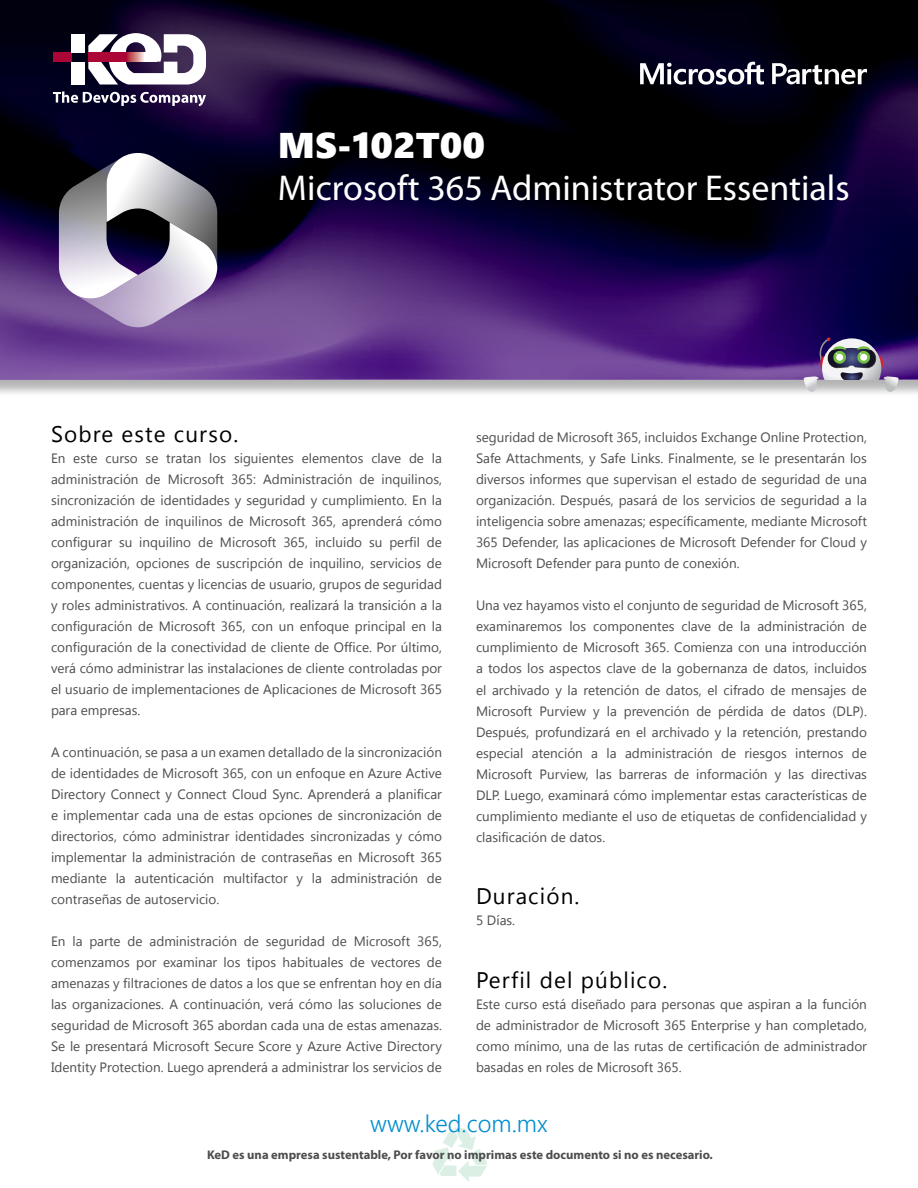
<style>
.page{position:relative;width:918px;height:1188px;background:#fff}
.page>*{position:absolute;margin:0;border:0;box-sizing:border-box;transform-origin:0 0}
.t1{font:36px "Myriad Pro";color:#fff}
.t2{font:35.7px "Segoe UI Black";color:#fff;scale:1.06 1}
.t3{font:300 24px "Segoe UI";color:#008ece}
.t4{font:22.5px "Segoe UI";letter-spacing:.05em;color:#000}
.t5{font:13.5px/21px "Segoe UI";color:#4d4d4f;text-align:justify}
.t6{font:700 12.6px "Myriad Pro";color:#000}
</style>
<div class="page">
<svg style="left:433px;top:1128px;width:54px;height:54px"></svg>
<svg style="left:0;top:379px;width:918px;height:15px;background:#c8c5ca"></svg>
<img style="left:0;top:0;width:918px;height:379px">
<svg style="left:804px;top:337px;width:95px;height:56px;background:#857c9a"></svg>
<div style="left:53px;top:53px;width:18px;height:9px;background:#ab0635"></div>
<div style="left:71px;top:34px;width:14px;height:19px;background:#fff"></div>
<div style="left:71px;top:62px;width:14px;height:22px;background:#fff"></div>
<svg style="left:88px;top:33px;width:118px;height:52px"></svg>
<div style="left:88px;top:53px;width:38px;height:9px;background:#ab0635"></div>
<svg style="left:126px;top:53px;width:31px;height:9px"></svg>
<svg style="left:53px;top:91px;width:153px;height:15px"></svg>
<svg style="left:640px;top:61px;width:124px;height:24px"></svg>
<svg style="left:772px;top:63px;width:95px;height:22px"></svg>
<svg style="left:59px;top:153px;width:159px;height:174px"></svg>
<h2 class="t2" style="left:278px;top:119px;width:197px">MS-102T00</h2>
<h1 class="t1" style="left:278px;top:166px;width:573px">Microsoft 365 Administrator Essentials</h1>
<h3 class="t4" style="left:51px;top:419px;width:189px">Sobre este curso.</h3>
<p class="t5" style="left:51px;top:447px;width:392px">En este curso se tratan los siguientes elementos clave de la administración de Microsoft 365: Administración de inquilinos, sincronización de identidades y seguridad y cumplimiento. En la administración de inquilinos de Microsoft 365, aprenderá cómo configurar su inquilino de Microsoft 365, incluido su perfil de organización, opciones de suscripción de inquilino, servicios de componentes, cuentas y licencias de usuario, grupos de seguridad y roles administrativos. A continuación, realizará la transición a la configuración de Microsoft 365, con un enfoque principal en la configuración de la conectividad de cliente de Office. Por último, verá cómo administrar las instalaciones de cliente controladas por el usuario de implementaciones de Aplicaciones de Microsoft 365 para empresas.</p>
<p class="t5" style="left:51px;top:741px;width:392px">A continuación, se pasa a un examen detallado de la sincronización de identidades de Microsoft 365, con un enfoque en Azure Active Directory Connect y Connect Cloud Sync. Aprenderá a planificar e implementar cada una de estas opciones de sincronización de directorios, cómo administrar identidades sincronizadas y cómo implementar la administración de contraseñas en Microsoft 365 mediante la autenticación multifactor y la administración de contraseñas de autoservicio.</p>
<p class="t5" style="left:51px;top:931px;width:393px">En la parte de administración de seguridad de Microsoft 365, comenzamos por examinar los tipos habituales de vectores de amenazas y filtraciones de datos a los que se enfrentan hoy en día las organizaciones. A continuación, verá cómo las soluciones de seguridad de Microsoft 365 abordan cada una de estas amenazas.<br>Se le presentará Microsoft Secure Score y Azure Active Directory Identity Protection. Luego aprenderá a administrar los servicios de</p>
<p class="t5" style="left:476px;top:427px;width:392px">seguridad de Microsoft 365, incluidos Exchange Online Protection, Safe Attachments, y Safe Links. Finalmente, se le presentarán los diversos informes que supervisan el estado de seguridad de una organización. Después, pasará de los servicios de seguridad a la inteligencia sobre amenazas; específicamente, mediante Microsoft 365 Defender, las aplicaciones de Microsoft Defender for Cloud y Microsoft Defender para punto de conexión.</p>
<p class="t5" style="left:476px;top:595px;width:392px">Una vez hayamos visto el conjunto de seguridad de Microsoft 365, examinaremos los componentes clave de la administración de cumplimiento de Microsoft 365. Comienza con una introducción a todos los aspectos clave de la gobernanza de datos, incluidos el archivado y la retención de datos, el cifrado de mensajes de Microsoft Purview y la prevención de pérdida de datos (DLP).<br>Después, profundizará en el archivado y la retención, prestando especial atención a la administración de riesgos internos de Microsoft Purview, las barreras de información y las directivas DLP. Luego, examinará cómo implementar estas características de cumplimiento mediante el uso de etiquetas de confidencialidad y clasificación de datos.</p>
<h3 class="t4" style="left:476px;top:881px;width:105px">Duración.</h3>
<p class="t5" style="left:476px;top:909px;width:41px">5 Días.</p>
<h3 class="t4" style="left:476px;top:965px;width:193px">Perfil del público.</h3>
<p class="t5" style="left:476px;top:993px;width:393px">Este curso está diseñado para personas que aspiran a la función de administrador de Microsoft 365 Enterprise y han completado, como mínimo, una de las rutas de certificación de administrador basadas en roles de Microsoft 365.</p>
<h3 class="t3" style="left:370px;top:1101px;width:179px">www.ked.com.mx</h3>
<p class="t6" style="left:207px;top:1146px;width:507px">KeD es una empresa sustentable, Por favor no imprimas este documento si no es necesario.</p>
</div>
